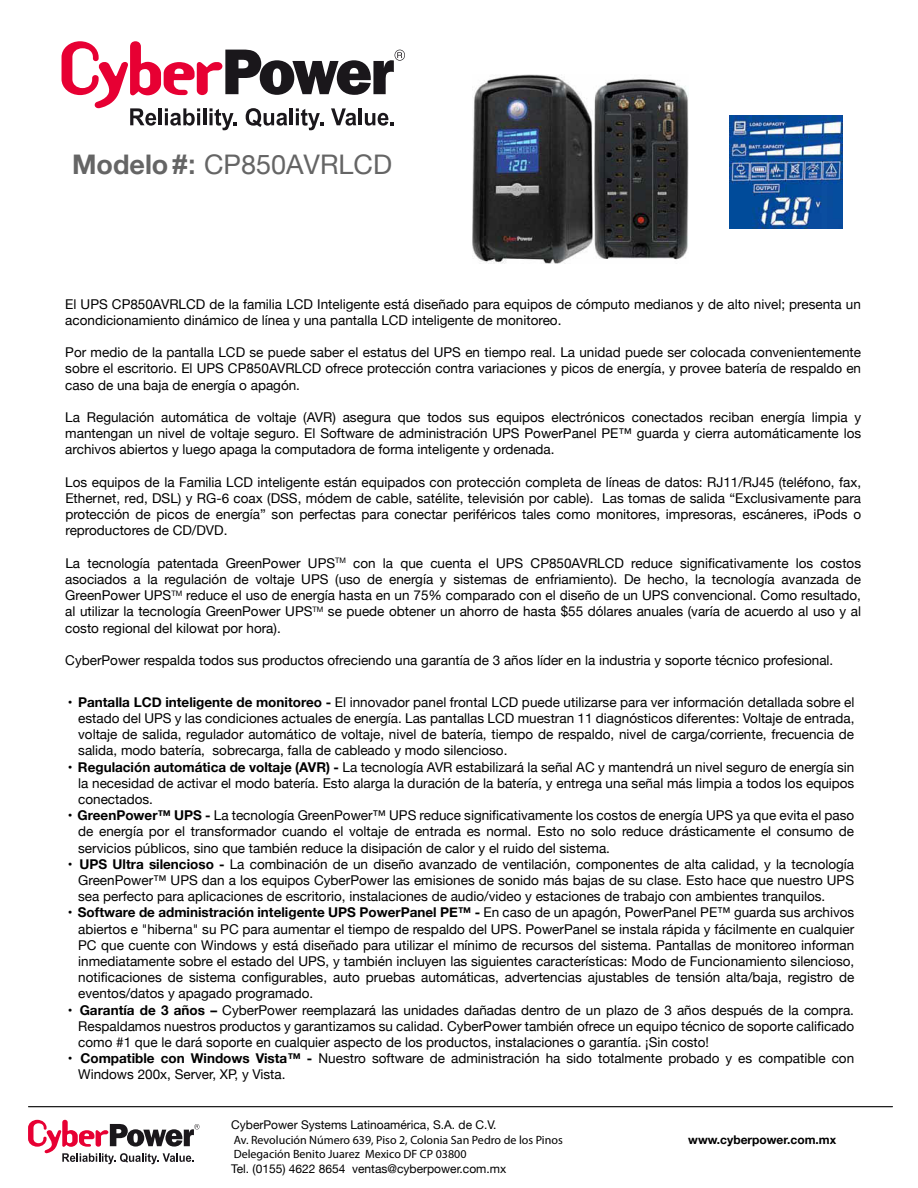
<style>
.page{position:relative;width:918px;height:1188px;background:#fff}
.page>*{position:absolute;margin:0;border:0;box-sizing:border-box;transform-origin:0 0}
.t1{font:27px "Helvetica Neue";color:#656565}
.t2{font:13.5px/16.2px "Helvetica Neue";color:#000;text-align:justify}
.t3{font:12px "Myriad Pro";color:#000}
.t4{font:12px "Helvetica Neue";color:#000}
.t5{font:700 12px "Helvetica Neue";color:#000}
.s1{font-weight:700}
.s2{font-family:"Arial";font-weight:700}
</style>
<div class="page">
<img style="left:472px;top:75px;width:216px;height:189px">
<img style="left:729px;top:115px;width:114px;height:113px">
<hr style="left:28px;top:1106px;width:864px;height:1px;background:#000">
<svg style="left:62px;top:41px;width:343px;height:89px"></svg>
<svg style="left:28px;top:1120px;width:172px;height:44px"></svg>
<h1 class="t1" style="left:72px;top:145px;width:322px"><span class="s1">Modelo</span> <span class="s2">#:</span> CP850AVRLCD</h1>
<p class="t2" style="left:65px;top:297px;width:797px">El UPS CP850AVRLCD de la familia LCD Inteligente está diseñado para equipos de cómputo medianos y de alto nivel; presenta un acondicionamiento dinámico de línea y una pantalla LCD inteligente de monitoreo.</p>
<p class="t2" style="left:65px;top:345px;width:797px">Por medio de la pantalla LCD se puede saber el estatus del UPS en tiempo real. La unidad puede ser colocada convenientemente sobre el escritorio. El UPS CP850AVRLCD ofrece protección contra variaciones y picos de energía, y provee batería de respaldo en caso de una baja de energía o apagón.</p>
<p class="t2" style="left:65px;top:410px;width:797px">La Regulación automática de voltaje (AVR) asegura que todos sus equipos electrónicos conectados reciban energía limpia y mantengan un nivel de voltaje seguro. El Software de administración UPS PowerPanel PE™ guarda y cierra automáticamente los archivos abiertos y luego apaga la computadora de forma inteligente y ordenada.</p>
<p class="t2" style="left:65px;top:475px;width:797px">Los equipos de la Familia LCD inteligente están equipados con protección completa de líneas de datos: RJ11/RJ45 (teléfono, fax, Ethernet, red, DSL) y RG-6 coax (DSS, módem de cable, satélite, televisión por cable). Las tomas de salida “Exclusivamente para protección de picos de energía” son perfectas para conectar periféricos tales como monitores, impresoras, escáneres, iPods o reproductores de CD/DVD.</p>
<p class="t2" style="left:65px;top:556px;width:797px">La tecnología patentada GreenPower UPS<sup>TM</sup> con la que cuenta el UPS CP850AVRLCD reduce significativamente los costos asociados a la regulación de voltaje UPS (uso de energía y sistemas de enfriamiento). De hecho, la tecnología avanzada de GreenPower UPS<sup>TM</sup> reduce el uso de energía hasta en un 75% comparado con el diseño de un UPS convencional. Como resultado, al utilizar la tecnología GreenPower UPS<sup>TM</sup> se puede obtener un ahorro de hasta $55 dólares anuales (varía de acuerdo al uso y al costo regional del kilowat por hora).</p>
<p class="t2" style="left:65px;top:653px;width:770px">CyberPower respalda todos sus productos ofreciendo una garantía de 3 años líder en la industria y soporte técnico profesional.</p>
<p class="t2" style="left:78px;top:695px;width:778px;text-indent:-11px"><span class="s1">• Pantalla LCD inteligente de monitoreo -</span> El innovador panel frontal LCD puede utilizarse para ver información detallada sobre el estado del UPS y las condiciones actuales de energía. Las pantallas LCD muestran 11 diagnósticos diferentes: Voltaje de entrada, voltaje de salida, regulador automático de voltaje, nivel de batería, tiempo de respaldo, nivel de carga/corriente, frecuencia de salida, modo batería, sobrecarga, falla de cableado y modo silencioso.</p>
<p class="t2" style="left:78px;top:760px;width:778px;text-indent:-10px"><span class="s1">• Regulación automática de voltaje (AVR) -</span> La tecnología AVR estabilizará la señal AC y mantendrá un nivel seguro de energía sin la necesidad de activar el modo batería. Esto alarga la duración de la batería, y entrega una señal más limpia a todos los equipos conectados.</p>
<p class="t2" style="left:78px;top:808px;width:778px;text-indent:-10px"><span class="s1">• GreenPower™ UPS -</span> La tecnología GreenPower™ UPS reduce significativamente los costos de energía UPS ya que evita el paso de energía por el transformador cuando el voltaje de entrada es normal. Esto no solo reduce drásticamente el consumo de servicios públicos, sino que también reduce la disipación de calor y el ruido del sistema.</p>
<p class="t2" style="left:78px;top:857px;width:777px;text-indent:-11px"><span class="s1">• UPS Ultra silencioso -</span> La combinación de un diseño avanzado de ventilación, componentes de alta calidad, y la tecnología GreenPower™ UPS dan a los equipos CyberPower las emisiones de sonido más bajas de su clase. Esto hace que nuestro UPS sea perfecto para aplicaciones de escritorio, instalaciones de audio/video y estaciones de trabajo con ambientes tranquilos.</p>
<p class="t2" style="left:78px;top:905px;width:778px;text-indent:-11px"><span class="s1">• Software de administración inteligente UPS PowerPanel PE™ -</span> En caso de un apagón, PowerPanel PE™ guarda sus archivos abiertos e "hiberna" su PC para aumentar el tiempo de respaldo del UPS. PowerPanel se instala rápida y fácilmente en cualquier PC que cuente con Windows y está diseñado para utilizar el mínimo de recursos del sistema. Pantallas de monitoreo informan inmediatamente sobre el estado del UPS, y también incluyen las siguientes características: Modo de Funcionamiento silencioso, notificaciones de sistema configurables, auto pruebas automáticas, advertencias ajustables de tensión alta/baja, registro de eventos/datos y apagado programado.</p>
<p class="t2" style="left:78px;top:1003px;width:778px;text-indent:-10px"><span class="s1">• Garantía de 3 años –</span> CyberPower reemplazará las unidades dañadas dentro de un plazo de 3 años después de la compra.<br>Respaldamos nuestros productos y garantizamos su calidad. CyberPower también ofrece un equipo técnico de soporte calificado como #1 que le dará soporte en cualquier aspecto de los productos, instalaciones o garantía. ¡Sin costo!</p>
<p class="t2" style="left:78px;top:1051px;width:778px;text-indent:-11px"><span class="s1">• Compatible con Windows Vista™ -</span> Nuestro software de administración ha sido totalmente probado y es compatible con<br>Windows 200x, Server, XP, y Vista.</p>
<p class="t4" style="left:231px;top:1116px;width:267px">CyberPower Systems Latinoamérica, S.A. de C.V.</p>
<p class="t4" style="left:231px;top:1160px;width:277px">Tel. (0155) 4622 8654 ventas@cyberpower.com.mx</p>
<p class="t3" style="left:234px;top:1132px;width:331px">Av. Revolución Número 639, Piso 2, Colonia San Pedro de los Pinos</p>
<p class="t5" style="left:688px;top:1130px;width:149px">www.cyberpower.com.mx</p>
<p class="t3" style="left:234px;top:1147px;width:234px">Delegación Benito Juarez Mexico DF CP 03800</p>
</div>
